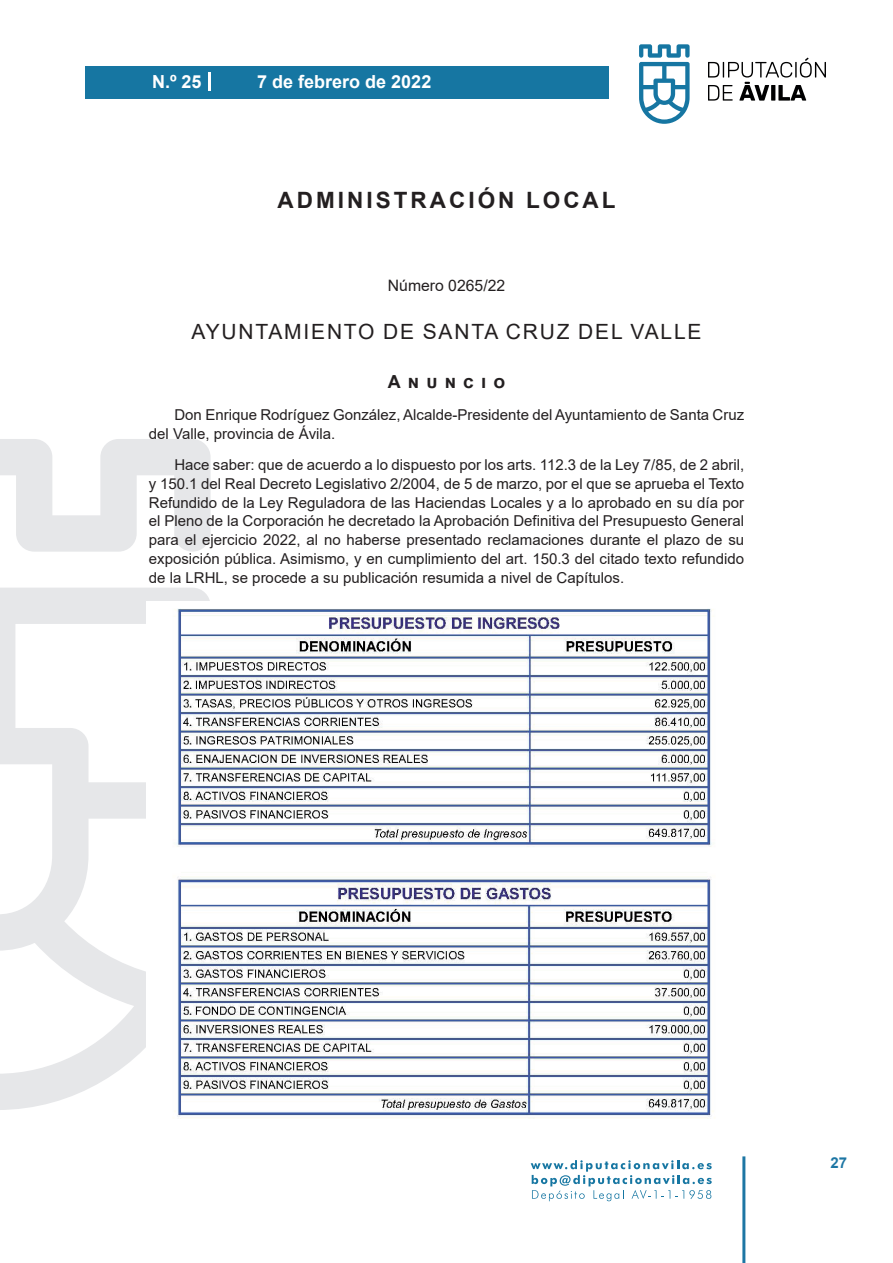
<style>
.page{position:relative;width:893px;height:1263px;background:#fff}
.page>*{position:absolute;margin:0;border:0;box-sizing:border-box;transform-origin:0 0}
.t1{font:700 22.5px "Arial";letter-spacing:.135em;color:#231f20}
.t2{font:21px "Arial";letter-spacing:.085em;color:#231f20}
.t3{font:700 18px "Arial";color:#fff}
.t4{font:700 18px "Arial";letter-spacing:.4em;color:#231f20}
.t5{font:15.75px "Arial";color:#231f20}
.t6{font:15px/18.8px "Arial";color:#231f20}
.t7{font:700 15px "Arial";color:#1d76a4}
</style>
<div class="page">
<svg style="left:531px;top:1160px;width:181px;height:41px"></svg>
<div style="left:85px;top:66px;width:523px;height:33px;background:#1676a2"></div>
<svg style="left:639px;top:44px;width:51px;height:80px"></svg>
<svg style="left:708px;top:58px;width:118px;height:43px"></svg>
<hr style="left:742px;top:1156px;width:3px;height:107px;background:#1d76a4">
<svg style="left:208px;top:72px;width:2px;height:18px"></svg>
<svg style="left:0;top:439px;width:211px;height:671px"></svg>
<img style="left:147px;top:601px;width:567px;height:518px">
<p class="t3" style="left:152px;top:69px;width:51px">N.º 25</p>
<p class="t3" style="left:257px;top:69px;width:176px">7 de febrero de 2022</p>
<h1 class="t1" style="left:277px;top:184px;width:340px">ADMINISTRACIÓN LOCAL</h1>
<p class="t5" style="left:388px;top:274px;width:119px">Número 0265/22</p>
<h2 class="t2" style="left:192px;top:317px;width:512px">AYUNTAMIENTO DE SANTA CRUZ DEL VALLE</h2>
<p class="t4" style="left:388px;top:369px;width:119px">Anuncio</p>
<p class="t6" style="left:149px;top:405px;width:597px;text-indent:26px">Don Enrique Rodríguez González, Alcalde-Presidente del Ayuntamiento de Santa Cruz del Valle, provincia de Ávila.</p>
<p class="t6" style="left:149px;top:455px;width:597px;text-align:justify;text-indent:26px">Hace saber: que de acuerdo a lo dispuesto por los arts. 112.3 de la Ley 7/85, de 2 abril, y 150.1 del Real Decreto Legislativo 2/2004, de 5 de marzo, por el que se aprueba el Texto Refundido de la Ley Reguladora de las Haciendas Locales y a lo aprobado en su día por el Pleno de la Corporación he decretado la Aprobación Definitiva del Presupuesto General para el ejercicio 2022, al no haberse presentado reclamaciones durante el plazo de su exposición pública. Asimismo, y en cumplimiento del art. 150.3 del citado texto refundido de la LRHL, se procede a su publicación resumida a nivel de Capítulos.</p>
<p class="t7" style="left:831px;top:1152px;width:18px">27</p>
</div>
